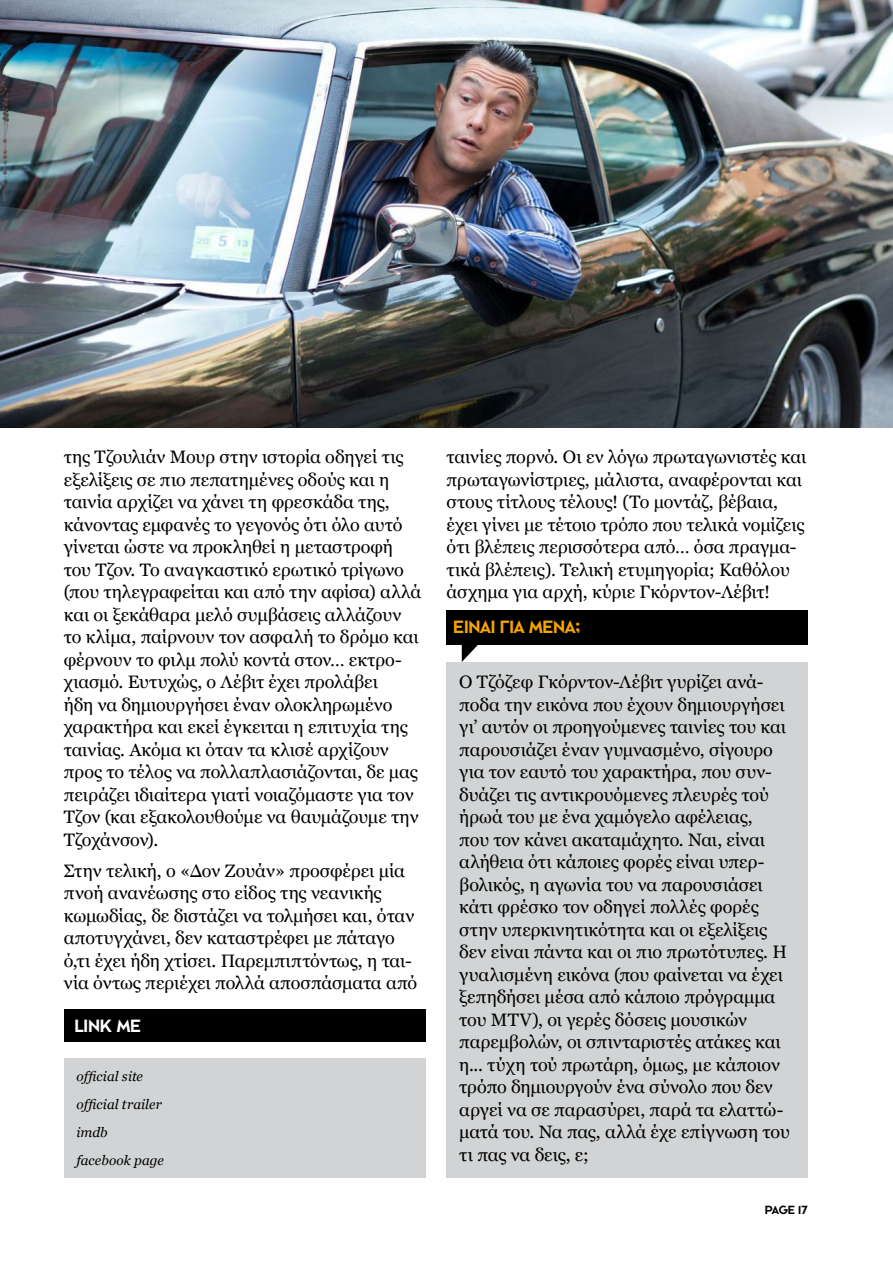
<style>
.page{position:relative;width:893px;height:1263px;background:#fff}
.page>*{position:absolute;margin:0;border:0;box-sizing:border-box;transform-origin:0 0}
.t1{font:18px/22.5px "Georgia";letter-spacing:-.005em;color:#000}
.t2{font:18px "F Cinematica";letter-spacing:-.02em;color:#f7a600}
.t3{font:18px "F Cinematica";letter-spacing:-.015em;color:#fff}
.t4{font:italic 13.5px/28px "Georgia";letter-spacing:.005em;color:#000}
.t5{font:12px "F Cinematica";letter-spacing:-.035em;color:#000}
</style>
<div class="page">
<img style="left:0;top:0;width:893px;height:428px">
<div style="left:446px;top:610px;width:362px;height:35px;background:#000"></div>
<svg style="left:462px;top:645px;width:16px;height:17px"></svg>
<div style="left:446px;top:662px;width:362px;height:516px;background:#d1d3d4"></div>
<div style="left:64px;top:1058px;width:361px;height:120px;background:#d1d3d4"></div>
<div style="left:64px;top:1009px;width:361px;height:33px;background:#000"></div>
<p class="t1" style="left:64px;top:446px;width:359px">της Τζουλιάν Μουρ στην ιστορία οδηγεί τις εξελίξεις σε πιο πεπατημένες οδούς και η ταινία αρχίζει να χάνει τη φρεσκάδα της, κάνοντας εμφανές το γεγονός ότι όλο αυτό γίνεται ώστε να προκληθεί η μεταστροφή του Τζον. Το αναγκαστικό ερωτικό τρίγωνο (που τηλεγραφείται και από την αφίσα) αλλά και οι ξεκάθαρα μελό συμβάσεις αλλάζουν το κλίμα, παίρνουν τον ασφαλή το δρόμο και φέρνουν το φιλμ πολύ κοντά στον… εκτρο&shy;χιασμό. Ευτυχώς, ο Λέβιτ έχει προλάβει<br>ήδη να δημιουργήσει έναν ολοκληρωμένο χαρακτήρα και εκεί έγκειται η επιτυχία της ταινίας. Ακόμα κι όταν τα κλισέ αρχίζουν προς το τέλος να πολλαπλασιάζονται, δε μας πειράζει ιδιαίτερα γιατί νοιαζόμαστε για τον Τζον (και εξακολουθούμε να θαυμάζουμε την Τζοχάνσον).</p>
<p class="t1" style="left:64px;top:859px;width:355px">Στην τελική, ο «Δον Ζουάν» προσφέρει μία πνοή ανανέωσης στο είδος της νεανικής κωμωδίας, δε διστάζει να τολμήσει και, όταν αποτυγχάνει, δεν καταστρέφει με πάταγο ό,τι έχει ήδη χτίσει. Παρεμπιπτόντως, η ται&shy;νία όντως περιέχει πολλά αποσπάσματα από</p>
<p class="t3" style="left:74px;top:1015px;width:68px">LINK ME</p>
<p class="t4" style="left:77px;top:1062px;width:89px">official site official trailer imdb facebook page</p>
<p class="t1" style="left:446px;top:446px;width:361px">ταινίες πορνό. Οι εν λόγω πρωταγωνιστές και πρωταγωνίστριες, μάλιστα, αναφέρονται και στους τίτλους τέλους! (Το μοντάζ, βέβαια, έχει γίνει με τέτοιο τρόπο που τελικά νομίζεις ότι βλέπεις περισσότερα από… όσα πραγμα&shy;τικά βλέπεις). Τελική ετυμηγορία; Καθόλου άσχημα για αρχή, κύριε Γκόρντον-Λέβιτ!</p>
<p class="t2" style="left:453px;top:616px;width:129px">ΕΙΝΑΙ ΓΙΑ ΜΕΝΑ;</p>
<p class="t1" style="left:459px;top:671px;width:332px">Ο Τζόζεφ Γκόρντον-Λέβιτ γυρίζει ανά&shy;ποδα την εικόνα που έχουν δημιουργήσει γι’ αυτόν οι προηγούμενες ταινίες του και παρουσιάζει έναν γυμνασμένο, σίγουρο για τον εαυτό του χαρακτήρα, που συν&shy;δυάζει τις αντικρουόμενες πλευρές τού ήρωά του με ένα χαμόγελο αφέλειας,<br>που τον κάνει ακαταμάχητο. Ναι, είναι αλήθεια ότι κάποιες φορές είναι υπερ&shy;βολικός, η αγωνία του να παρουσιάσει κάτι φρέσκο τον οδηγεί πολλές φορές στην υπερκινητικότητα και οι εξελίξεις δεν είναι πάντα και οι πιο πρωτότυπες. Η γυαλισμένη εικόνα (που φαίνεται να έχει ξεπηδήσει μέσα από κάποιο πρόγραμμα του MTV), οι γερές δόσεις μουσικών παρεμβολών, οι σπινταριστές ατάκες και η... τύχη τού πρωτάρη, όμως, με κάποιον τρόπο δημιουργούν ένα σύνολο που δεν αργεί να σε παρασύρει, παρά τα ελαττώ&shy;ματά του. Να πας, αλλά έχε επίγνωση του τι πας να δεις, ε;</p>
<p class="t5" style="left:765px;top:1203px;width:45px">PAGE 17</p>
</div>
